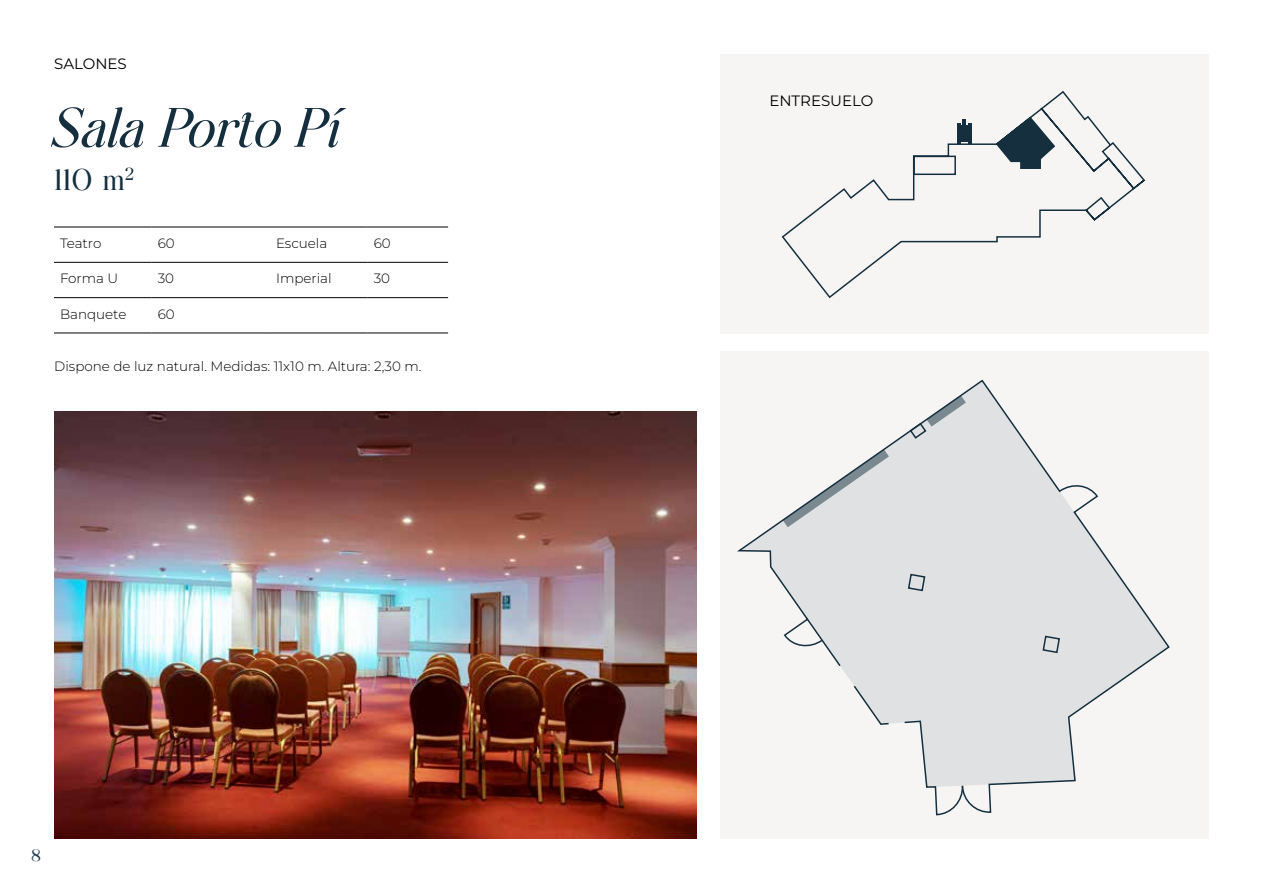
<style>
.page{position:relative;width:1263px;height:893px;background:#fff}
.page>*{position:absolute;margin:0;border:0;box-sizing:border-box;transform-origin:0 0}
.t1{font:italic 55.5px "Grachy Firatte";letter-spacing:-.005em;color:#152f3e}
.t2{font:30px "Grachy Firatte";color:#152f3e}
.t3{font:16.5px "Grachy Firatte";color:#16354b}
.t4{font:15px "Montserrat";color:#000}
.t5{font:300 13.5px "Montserrat";color:#000}
</style>
<div class="page">
<div style="left:720px;top:54px;width:489px;height:280px;background:#f6f5f4"></div>
<div style="left:720px;top:352px;width:489px;height:487px;background:#f6f5f4"></div>
<hr style="left:54px;top:227px;width:98px;height:1px;background:#000">
<hr style="left:152px;top:227px;width:118px;height:1px;background:#000">
<hr style="left:270px;top:227px;width:98px;height:1px;background:#000">
<hr style="left:368px;top:227px;width:80px;height:1px;background:#000">
<hr style="left:54px;top:262px;width:98px;height:1px;background:#000">
<hr style="left:152px;top:262px;width:118px;height:1px;background:#000">
<hr style="left:270px;top:262px;width:98px;height:1px;background:#000">
<hr style="left:368px;top:262px;width:80px;height:1px;background:#000">
<hr style="left:54px;top:297px;width:98px;height:1px;background:#000">
<hr style="left:152px;top:297px;width:118px;height:1px;background:#000">
<hr style="left:270px;top:297px;width:98px;height:1px;background:#000">
<hr style="left:368px;top:297px;width:80px;height:1px;background:#000">
<hr style="left:54px;top:333px;width:98px;height:1px;background:#000">
<hr style="left:152px;top:333px;width:118px;height:1px;background:#000">
<hr style="left:270px;top:333px;width:98px;height:1px;background:#000">
<hr style="left:368px;top:333px;width:80px;height:1px;background:#000">
<svg style="left:781px;top:91px;width:364px;height:208px"></svg>
<svg style="left:997px;top:118px;width:57px;height:50px"></svg>
<hr style="left:957px;top:124px;width:3px;height:20px;background:#152f3e">
<hr style="left:969px;top:124px;width:3px;height:20px;background:#152f3e">
<hr style="left:963px;top:120px;width:3px;height:20px;background:#152f3e">
<div style="left:957px;top:125px;width:13px;height:17px;background:#152f3e"></div>
<svg style="left:739px;top:381px;width:430px;height:406px"></svg>
<svg style="left:783px;top:395px;width:278px;height:259px"></svg>
<img style="left:54px;top:411px;width:642px;height:428px">
<p class="t4" style="left:54px;top:53px;width:74px">SALONES</p>
<h1 class="t1" style="left:54px;top:97px;width:288px">Sala Porto Pí</h1>
<h2 class="t2" style="left:54px;top:163px;width:81px">110 m<sup>2</sup></h2>
<p class="t5" style="left:60px;top:234px;width:43px">Teatro</p>
<p class="t5" style="left:158px;top:234px;width:19px">60</p>
<p class="t5" style="left:276px;top:234px;width:53px">Escuela</p>
<p class="t5" style="left:374px;top:234px;width:19px">60</p>
<p class="t5" style="left:60px;top:270px;width:60px">Forma U</p>
<p class="t5" style="left:158px;top:270px;width:18px">30</p>
<p class="t5" style="left:276px;top:270px;width:57px">Imperial</p>
<p class="t5" style="left:374px;top:270px;width:18px">30</p>
<p class="t5" style="left:60px;top:305px;width:68px">Banquete</p>
<p class="t5" style="left:158px;top:305px;width:19px">60</p>
<p class="t5" style="left:54px;top:357px;width:369px">Dispone de luz natural. Medidas: 11x10 m. Altura: 2,30 m.</p>
<p class="t3" style="left:31px;top:846px;width:11px">8</p>
<p class="t4" style="left:769px;top:90px;width:106px">ENTRESUELO</p>
</div>
